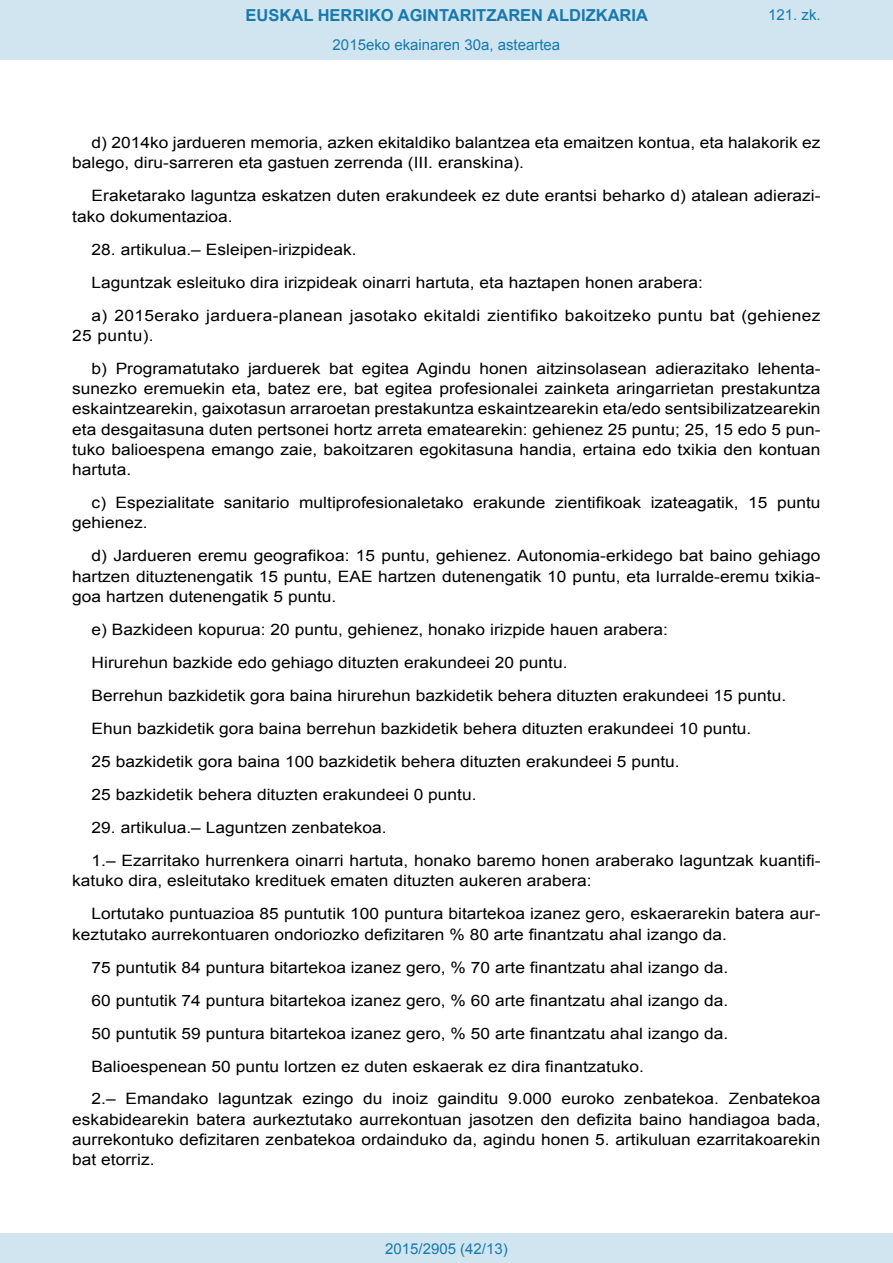
<style>
.page{position:relative;width:893px;height:1263px;background:#fff}
.page>*{position:absolute;margin:0;border:0;box-sizing:border-box;transform-origin:0 0}
.t1{font:700 16.5px "Arial";color:#1879ad}
.BOPVDetalle{font:15.6px/20.2px "Arial";color:#000;scale:1.11 1}
.BOPVDetalle-2{font:15.6px/20.2px "Arial";letter-spacing:.02em;color:#000;scale:1.11 1}
.Paginacion_Centro{font:15px "Arial";color:#1879ad}
</style>
<div class="page">
<div style="left:0;top:0;width:893px;height:60px;background:#d0e5f0"></div>
<div style="left:0;top:1233px;width:893px;height:30px;background:#d0e5f0"></div>
<p class="t1" style="left:246px;top:4px;width:404px">EUSKAL HERRIKO AGINTARITZAREN ALDIZKARIA</p>
<p class="Paginacion_Centro" style="left:333px;top:35px;width:229px">2015eko ekainaren 30a, asteartea</p>
<p class="Paginacion_Centro" style="left:768px;top:5px;width:54px">121. zk.</p>
<p class="BOPVDetalle" style="left:72px;top:133px;width:676px;text-indent:19px">d) 2014ko jardueren memoria, azken ekitaldiko balantzea eta emaitzen kontua, eta halakorik ez balego, diru-sarreren eta gastuen zerrenda (III. eranskina).</p>
<p class="BOPVDetalle" style="left:72px;top:186px;width:676px;text-indent:19px">Eraketarako laguntza eskatzen duten erakundeek ez dute erantsi beharko d) atalean adierazi&shy;tako dokumentazioa.</p>
<p class="BOPVDetalle" style="left:92px;top:239px;width:240px">28. artikulua.– Esleipen-irizpideak.</p>
<p class="BOPVDetalle" style="left:92px;top:272px;width:552px">Laguntzak esleituko dira irizpideak oinarri hartuta, eta haztapen honen arabera:</p>
<p class="BOPVDetalle-2" style="left:72px;top:305px;width:676px;text-indent:19px">a) 2015erako jarduera-planean jasotako ekitaldi zientifiko bakoitzeko puntu bat (gehienez<br>25 puntu).</p>
<p class="BOPVDetalle" style="left:72px;top:358px;width:676px;text-align:justify;text-indent:19px">b) Programatutako jarduerek bat egitea Agindu honen aitzinsolasean adierazitako lehenta&shy;sunezko eremuekin eta, batez ere, bat egitea profesionalei zainketa aringarrietan prestakuntza eskaintzearekin, gaixotasun arraroetan prestakuntza eskaintzearekin eta/edo sentsibilizatzearekin eta desgaitasuna duten pertsonei hortz arreta ematearekin: gehienez 25 puntu; 25, 15 edo 5 pun&shy;tuko balioespena emango zaie, bakoitzaren egokitasuna handia, ertaina edo txikia den kontuan hartuta.</p>
<p class="BOPVDetalle" style="left:72px;top:493px;width:676px;text-indent:19px">c) Espezialitate sanitario multiprofesionaletako erakunde zientifikoak izateagatik, 15 puntu gehienez.</p>
<p class="BOPVDetalle" style="left:72px;top:546px;width:676px;text-align:justify;text-indent:19px">d) Jardueren eremu geografikoa: 15 puntu, gehienez. Autonomia-erkidego bat baino gehiago hartzen dituztenengatik 15 puntu, EAE hartzen dutenengatik 10 puntu, eta lurralde-eremu txikia&shy;goa hartzen dutenengatik 5 puntu.</p>
<p class="BOPVDetalle" style="left:92px;top:619px;width:521px">e) Bazkideen kopurua: 20 puntu, gehienez, honako irizpide hauen arabera:</p>
<p class="BOPVDetalle" style="left:92px;top:652px;width:430px">Hirurehun bazkide edo gehiago dituzten erakundeei 20 puntu.</p>
<p class="BOPVDetalle" style="left:92px;top:685px;width:627px">Berrehun bazkidetik gora baina hirurehun bazkidetik behera dituzten erakundeei 15 puntu.</p>
<p class="BOPVDetalle" style="left:92px;top:718px;width:596px">Ehun bazkidetik gora baina berrehun bazkidetik behera dituzten erakundeei 10 puntu.</p>
<p class="BOPVDetalle" style="left:92px;top:751px;width:531px">25 bazkidetik gora baina 100 bazkidetik behera dituzten erakundeei 5 puntu.</p>
<p class="BOPVDetalle" style="left:92px;top:784px;width:348px">25 bazkidetik behera dituzten erakundeei 0 puntu.</p>
<p class="BOPVDetalle" style="left:92px;top:817px;width:267px">29. artikulua.– Laguntzen zenbatekoa.</p>
<p class="BOPVDetalle" style="left:72px;top:850px;width:676px;text-indent:19px">1.– Ezarritako hurrenkera oinarri hartuta, honako baremo honen araberako laguntzak kuantifi&shy;katuko dira, esleitutako kredituek ematen dituzten aukeren arabera:</p>
<p class="BOPVDetalle" style="left:72px;top:904px;width:676px;text-indent:19px">Lortutako puntuazioa 85 puntutik 100 puntura bitartekoa izanez gero, eskaerarekin batera aur&shy;keztutako aurrekontuaren ondoriozko defizitaren % 80 arte finantzatu ahal izango da.</p>
<p class="BOPVDetalle" style="left:92px;top:957px;width:575px">75 puntutik 84 puntura bitartekoa izanez gero, % 70 arte finantzatu ahal izango da.</p>
<p class="BOPVDetalle" style="left:92px;top:990px;width:575px">60 puntutik 74 puntura bitartekoa izanez gero, % 60 arte finantzatu ahal izango da.</p>
<p class="BOPVDetalle" style="left:92px;top:1023px;width:575px">50 puntutik 59 puntura bitartekoa izanez gero, % 50 arte finantzatu ahal izango da.</p>
<p class="BOPVDetalle" style="left:92px;top:1056px;width:499px">Balioespenean 50 puntu lortzen ez duten eskaerak ez dira finantzatuko.</p>
<p class="BOPVDetalle" style="left:72px;top:1089px;width:676px;text-align:justify;text-indent:19px">2.– Emandako laguntzak ezingo du inoiz gainditu 9.000 euroko zenbatekoa. Zenbatekoa eskabidearekin batera aurkeztutako aurrekontuan jasotzen den defizita baino handiagoa bada, aurrekontuko defizitaren zenbatekoa ordainduko da, agindu honen 5. artikuluan ezarritakoarekin bat etorriz.</p>
<p class="Paginacion_Centro" style="left:385px;top:1238px;width:124px">2015/2905 (42/13)</p>
</div>
